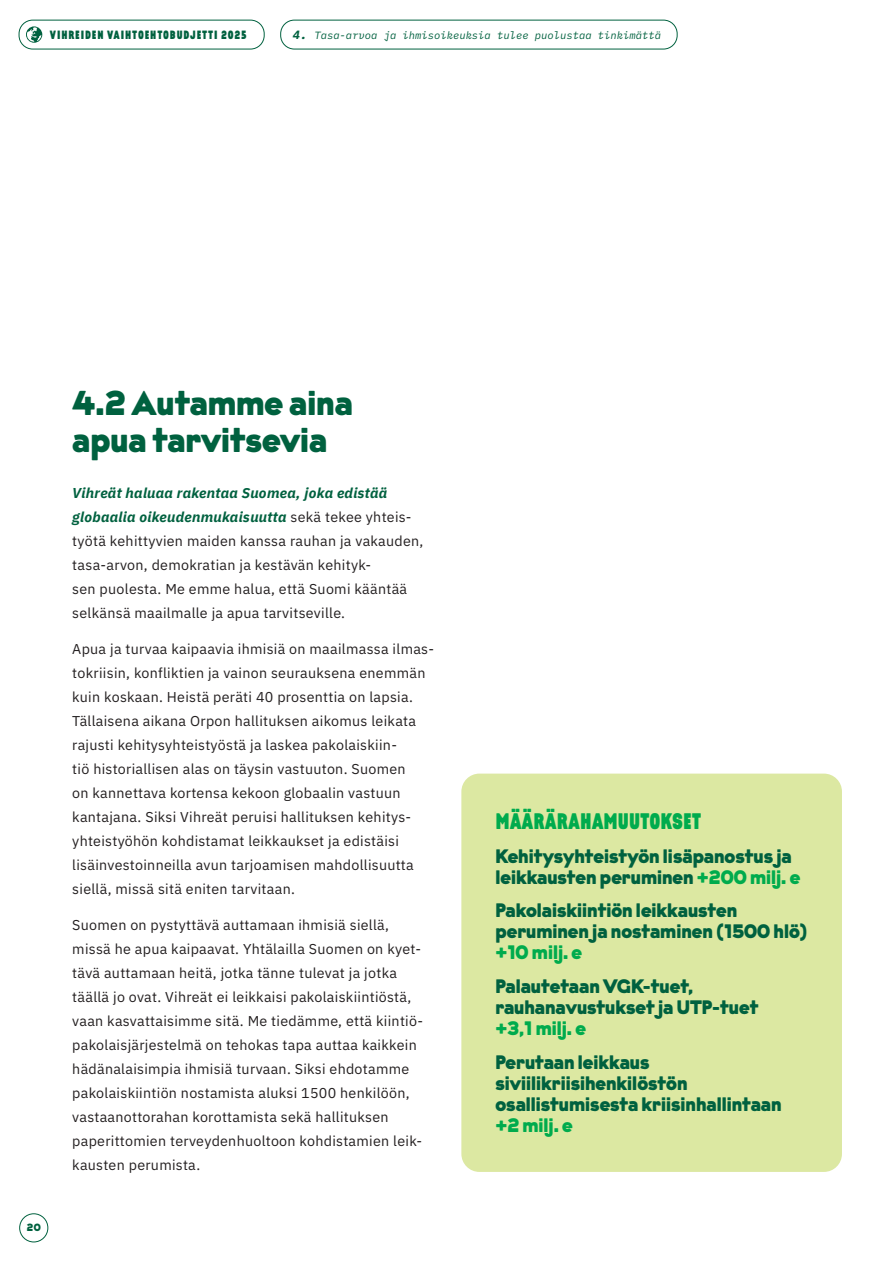
<style>
.page{position:relative;width:893px;height:1263px;background:#fff}
.page>*{position:absolute;margin:0;border:0;box-sizing:border-box;transform-origin:0 0}
.t1{font:34.5px/37.5px "Krana Fat B";color:#00613f}
.t2{font:22.5px "Krana Fat A";color:#00ab4d}
.t3{font:19.5px/21px "Krana Fat B";color:#00613f}
.t4{font:19.5px "Krana Fat B";color:#00ab4d}
.t5{font:14.25px/24px "IBM Plex Sans";letter-spacing:.02em;color:#231f20}
.t6{font:12px "Krana Fat A";letter-spacing:.07em;color:#00613f}
.t7{font:italic 10.5px "IBM Plex Mono";color:#00613f}
.t8{font:10.5px "Krana Fat B";color:#00613f}
.s1{font-weight:700;font-size:12px}
.s2{font-weight:700;font-style:italic;color:#00613f}
.s3{color:#00ab4d}
</style>
<div class="page">
<div style="left:19px;top:20px;width:246px;height:29px;border:1px solid #00613f;border-radius:14px"></div>
<svg style="left:26px;top:26px;width:16px;height:17px"></svg>
<div style="left:19px;top:1213px;width:29px;height:29px;border:1px solid #00613f;border-radius:50%"></div>
<div style="left:280px;top:20px;width:397px;height:29px;border:1px solid #00613f;border-radius:14px"></div>
<div style="left:461px;top:774px;width:381px;height:398px;background:#dce8a2;border-radius:18px"></div>
<p class="t6" style="left:50px;top:27px;width:198px">VIHREIDEN VAIHTOEHTOBUDJETTI 2025</p>
<p class="t7" style="left:293px;top:27px;width:370px"><span class="s1">4.</span> Tasa-arvoa ja ihmisoikeuksia tulee puolustaa tinkimättä</p>
<p class="t8" style="left:27px;top:1220px;width:16px">20</p>
<h1 class="t1" style="left:72px;top:384px;width:282px">4.2 Autamme aina apua tarvitsevia</h1>
<p class="t5" style="left:72px;top:480px;width:353px"><span class="s2">Vihreät haluaa rakentaa Suomea, joka edistää globaalia oikeudenmukaisuutta</span> sekä tekee yhteis&shy;työtä kehittyvien maiden kanssa rauhan ja vakauden, tasa-arvon, demokratian ja kestävän kehityk-<br>sen puolesta. Me emme halua, että Suomi kääntää selkänsä maailmalle ja apua tarvitseville.</p>
<p class="t5" style="left:72px;top:636px;width:363px">Apua ja turvaa kaipaavia ihmisiä on maailmassa ilmas&shy;tokriisin, konfliktien ja vainon seurauksena enemmän kuin koskaan. Heistä peräti 40 prosenttia on lapsia.<br>Tällaisena aikana Orpon hallituksen aikomus leikata rajusti kehitysyhteistyöstä ja laskea pakolaiskiin-<br>tiö historiallisen alas on täysin vastuuton. Suomen<br>on kannettava kortensa kekoon globaalin vastuun kantajana. Siksi Vihreät peruisi hallituksen kehitys&shy;yhteistyöhön kohdistamat leikkaukset ja edistäisi lisäinvestoinneilla avun tarjoamisen mahdollisuutta siellä, missä sitä eniten tarvitaan.</p>
<p class="t5" style="left:72px;top:912px;width:352px">Suomen on pystyttävä auttamaan ihmisiä siellä, missä he apua kaipaavat. Yhtälailla Suomen on kyet&shy;tävä auttamaan heitä, jotka tänne tulevat ja jotka täällä jo ovat. Vihreät ei leikkaisi pakolaiskiintiöstä, vaan kasvattaisimme sitä. Me tiedämme, että kiintiö&shy;pakolaisjärjestelmä on tehokas tapa auttaa kaikkein hädänalaisimpia ihmisiä turvaan. Siksi ehdotamme pakolaiskiintiön nostamista aluksi 1500 henkilöön, vastaanottorahan korottamista sekä hallituksen paperittomien terveydenhuoltoon kohdistamien leik&shy;kausten perumista.</p>
<h2 class="t2" style="left:495px;top:806px;width:208px">MÄÄRÄRAHAMUUTOKSET</h2>
<h3 class="t3" style="left:495px;top:845px;width:306px">Kehitysyhteistyön lisäpanostus ja leikkausten peruminen <span class="s3">+200 milj. e</span></h3>
<h3 class="t3" style="left:495px;top:900px;width:314px">Pakolaiskiintiön leikkausten peruminen ja nostaminen (1500 hlö)</h3>
<h3 class="t4" style="left:495px;top:940px;width:88px">+10 milj. e</h3>
<h3 class="t3" style="left:495px;top:976px;width:264px">Palautetaan VGK-tuet, rauhanavustukset ja UTP-tuet</h3>
<h3 class="t4" style="left:495px;top:1015px;width:92px">+3,1 milj. e</h3>
<h3 class="t3" style="left:495px;top:1051px;width:288px">Perutaan leikkaus siviilikriisihenkilöstön osallistumisesta kriisinhallintaan</h3>
<h3 class="t4" style="left:495px;top:1112px;width:79px">+2 milj. e</h3>
</div>
